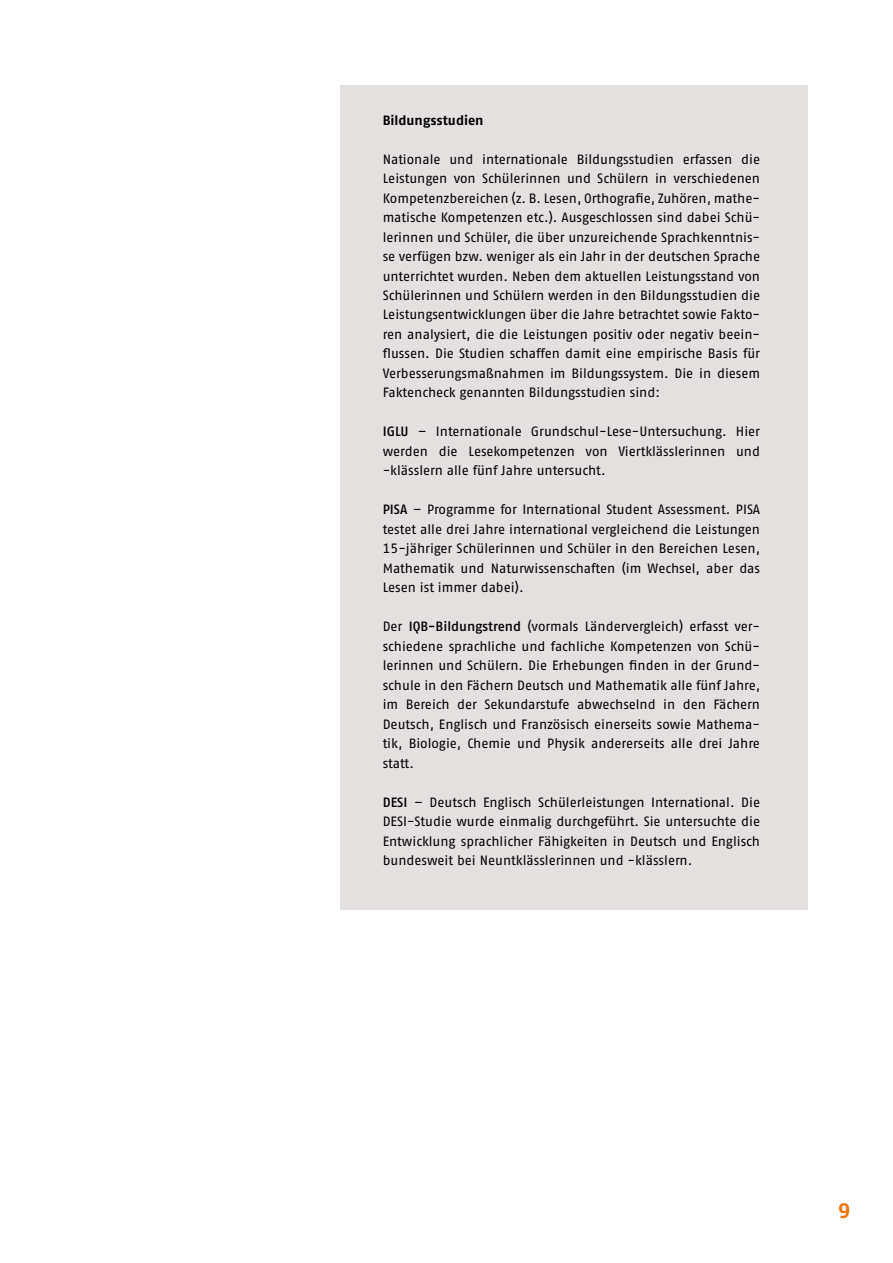
<style>
.page{position:relative;width:893px;height:1263px;background:#fff}
.page>*{position:absolute;margin:0;border:0;box-sizing:border-box;transform-origin:0 0}
.t1{font:21px "Fago No Bold Tf";color:#ec7407}
.t2{font:13.5px/19.5px "Fago No Regular Tf";color:#000;text-align:justify}
.t3{font:13.5px "Fago No Bold Tf";color:#000}
.s1{font-family:"Fago No Med"}
</style>
<div class="page">
<div style="left:340px;top:85px;width:468px;height:825px;background:#e4e0df"></div>
<p class="t3" style="left:383px;top:112px;width:102px">Bildungsstudien</p>
<p class="t2" style="left:383px;top:149px;width:379px">Nationale und internationale Bildungsstudien erfassen die Leistungen von Schülerinnen und Schülern in verschiedenen Kompetenzbereichen (z. B. Lesen, Orthografie, Zuhören, mathe&shy;matische Kompetenzen etc.). Ausgeschlossen sind dabei Schü&shy;lerinnen und Schüler, die über unzureichende Sprachkenntnis&shy;se verfügen bzw. weniger als ein Jahr in der deutschen Sprache unterrichtet wurden. Neben dem aktuellen Leistungsstand von Schülerinnen und Schülern werden in den Bildungsstudien die Leistungsentwicklungen über die Jahre betrachtet sowie Fakto&shy;ren analysiert, die die Leistungen positiv oder negativ beein&shy;flussen. Die Studien schaffen damit eine empirische Basis für Verbesserungsmaßnahmen im Bildungssystem. Die in diesem Faktencheck genannten Bildungsstudien sind:</p>
<p class="t2" style="left:383px;top:422px;width:379px"><span class="s1">IGLU</span> – Internationale Grundschul-Lese-Untersuchung. Hier werden die Lesekompetenzen von Viertklässlerinnen und -klässlern alle fünf Jahre untersucht.</p>
<p class="t2" style="left:383px;top:500px;width:379px"><span class="s1">PISA</span> – Programme for International Student Assessment. PISA testet alle drei Jahre international vergleichend die Leistungen 15-jähriger Schülerinnen und Schüler in den Bereichen Lesen, Mathematik und Naturwissenschaften (im Wechsel, aber das Lesen ist immer dabei).</p>
<p class="t2" style="left:383px;top:617px;width:379px">Der <span class="s1">IQB-Bildungstrend</span> (vormals Ländervergleich) erfasst ver&shy;schiedene sprachliche und fachliche Kompetenzen von Schü&shy;lerinnen und Schülern. Die Erhebungen finden in der Grund&shy;schule in den Fächern Deutsch und Mathematik alle fünf Jahre, im Bereich der Sekundarstufe abwechselnd in den Fächern Deutsch, Englisch und Französisch einerseits sowie Mathema&shy;tik, Biologie, Chemie und Physik andererseits alle drei Jahre statt.</p>
<p class="t2" style="left:383px;top:792px;width:379px"><span class="s1">DESI</span> – Deutsch Englisch Schülerleistungen International. Die DESI-Studie wurde einmalig durchgeführt. Sie untersuchte die Entwicklung sprachlicher Fähigkeiten in Deutsch und Englisch bundesweit bei Neuntklässlerinnen und -klässlern.</p>
<h1 class="t1" style="left:838px;top:1198px;width:14px">9</h1>
</div>
